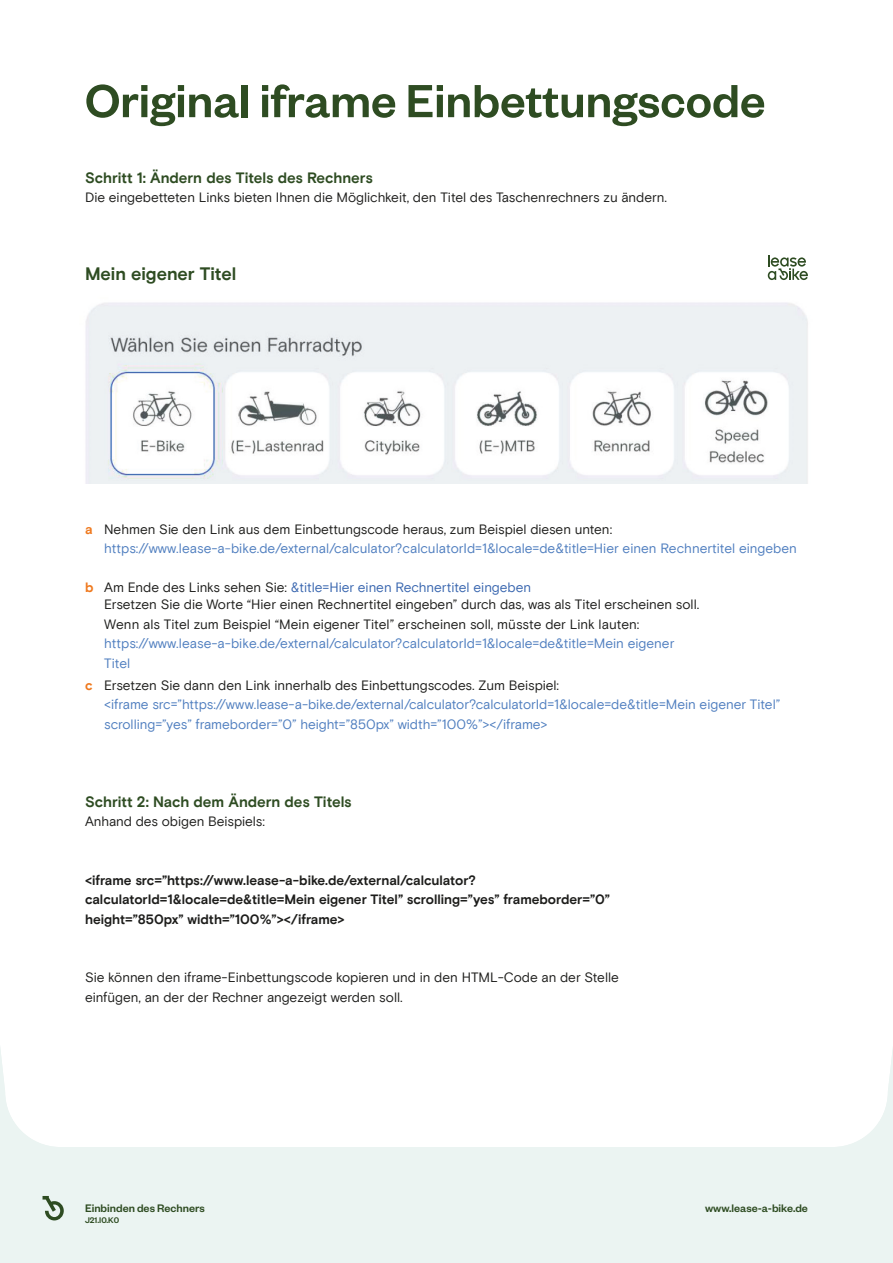
<style>
.page{position:relative;width:893px;height:1263px;background:#fff}
.page>*{position:absolute;margin:0;border:0;box-sizing:border-box;transform-origin:0 0}
.t1{font:500 51px "Founders Grotesk";color:#2e4c22}
.t2{font:700 18px "Basis Grotesque";color:#2e4c22}
.t3{font:700 15px "Basis Grotesque";color:#2e4c22}
.t4{font:13.5px/19.5px "Basis Grotesque";color:#4f7ebf}
.t5{font:13.5px/19.5px "Basis Grotesque";color:#1d1d1b}
.t6{font:700 13.5px/19.5px "Basis Grotesque";color:#1d1d1b}
.t7{font:500 12px "Founders Grotesk";color:#2e4c22}
.t8{font:500 9px "Founders Grotesk";color:#2e4c22}
.s1{font-weight:700;color:#ef791e}
.s2{color:#1d1d1b}
.s3{color:#3966af}
</style>
<div class="page">
<img style="left:85px;top:302px;width:723px;height:182px">
<svg style="left:0;top:1047px;width:893px;height:216px;fill:#ebf4f2"></svg>
<svg style="left:43px;top:1196px;width:21px;height:24px"></svg>
<svg style="left:768px;top:255px;width:40px;height:25px"></svg>
<h1 class="t1" style="left:85px;top:69px;width:682px">Original iframe Einbettungscode</h1>
<p class="t3" style="left:85px;top:169px;width:289px">Schritt 1: Ändern des Titels des Rechners</p>
<p class="t5" style="left:85px;top:187px;width:583px">Die eingebetteten Links bieten Ihnen die Möglichkeit, den Titel des Taschenrechners zu ändern.</p>
<h2 class="t2" style="left:85px;top:263px;width:153px">Mein eigener Titel</h2>
<p class="t4" style="left:104px;top:519px;width:694px;text-indent:-19px"><span class="s1">a</span> <span class="s2">Nehmen Sie den Link aus dem Einbettungscode heraus, zum Beispiel diesen unten: </span>https://www.lease-a-bike.de/external/calculator?calculatorId=1&amp;locale=de&amp;title=Hier einen Rechnertitel eingeben</p>
<p class="t5" style="left:104px;top:579px;width:597px;line-height:17.4px;text-indent:-19px"><span class="s1">b</span> Am Ende des Links sehen Sie: <span class="s3">&amp;title=Hier einen Rechnertitel eingeben<br></span>Ersetzen Sie die Worte “Hier einen Rechnertitel eingeben” durch das, was als Titel erscheinen soll.</p>
<p class="t5" style="left:104px;top:614px;width:537px">Wenn als Titel zum Beispiel “Mein eigener Titel” erscheinen soll, müsste der Link lauten:</p>
<p class="t4" style="left:104px;top:634px;width:572px">https://www.lease-a-bike.de/external/calculator?calculatorId=1&amp;locale=de&amp;title=Mein eigener<br>Titel</p>
<p class="t4" style="left:104px;top:675px;width:678px;text-indent:-19px"><span class="s1">c</span> <span class="s2">Ersetzen Sie dann den Link innerhalb des Einbettungscodes. Zum Beispiel:<br></span>&lt;iframe src=”https://www.lease-a-bike.de/external/calculator?calculatorId=1&amp;locale=de&amp;title=Mein eigener Titel” scrolling=”yes” frameborder=”0” height=”850px” width=”100%”&gt;&lt;/iframe&gt;</p>
<p class="t3" style="left:85px;top:793px;width:268px">Schritt 2: Nach dem Ändern des Titels</p>
<p class="t5" style="left:85px;top:811px;width:181px">Anhand des obigen Beispiels:</p>
<p class="t6" style="left:85px;top:870px;width:527px">&lt;iframe src=”https://www.lease-a-bike.de/external/calculator? calculatorId=1&amp;locale=de&amp;title=Mein eigener Titel” scrolling=”yes” frameborder=”0” height=”850px” width=”100%”&gt;&lt;/iframe&gt;</p>
<p class="t5" style="left:85px;top:967px;width:535px">Sie können den iframe-Einbettungscode kopieren und in den HTML-Code an der Stelle einfügen, an der der Rechner angezeigt werden soll.</p>
<p class="t7" style="left:85px;top:1201px;width:121px">Einbinden des Rechners</p>
<p class="t7" style="left:705px;top:1201px;width:104px">www.lease-a-bike.de</p>
<p class="t8" style="left:85px;top:1214px;width:36px">J21.I0.K0</p>
</div>
